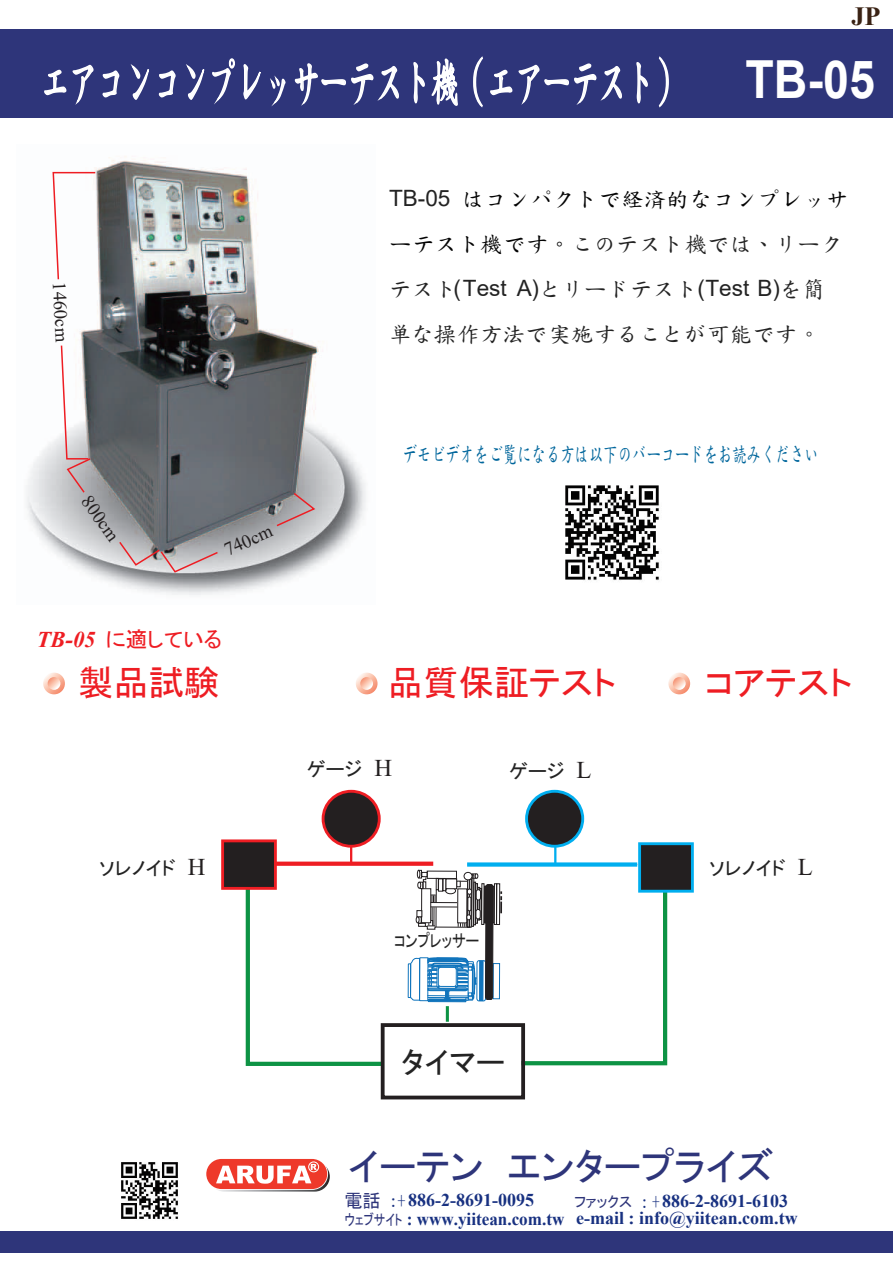
<style>
.page{position:relative;width:893px;height:1263px;background:#fff}
.page>*{position:absolute;margin:0;border:0;box-sizing:border-box;transform-origin:0 0}
.t1{font:52.8px "MS Mincho";color:#fff;scale:.52 1}
.t2{font:38.25px "MS P Gothic";letter-spacing:.005em;color:#2e357a}
.t3{font:35.25px "MS P Gothic";color:#ee1d23}
.t4{font:30px "MS P Gothic";color:#232323}
.t5{font:700 26.25px "Times New Roman";color:#3a2214}
.t6{font:22.5px/45px "MS Mincho";color:#030303}
.t7{font:22.5px "MS Mincho";color:#01669c;scale:.63 1}
.t8{font:22.5px "Arial";color:#232323}
.t9{font:22.5px "MS Mincho";color:#232323}
.t10{font:21.6px "MS P Gothic";color:#ee1d23}
.t11{font:19.5px "MS P Gothic";letter-spacing:.005em;color:#232323}
.t12{font:18.6px "Times New Roman";color:#231f20}
.t13{font:700 18px/17.4px "Times New Roman";color:#183181}
.t14{font:18px "MS P Gothic";color:#232323;scale:.77 1}
.s1{font-family:"Arial";font-weight:700;font-size:52.5px}
.s2{font-family:"Arial";color:#232323}
.s3{color:#232323}
.s4{font-family:"MS Mincho"}
.s5{font-family:"Times New Roman";font-weight:700;font-style:italic;font-size:22.5px}
.s6{font-family:"Times New Roman";font-size:24px;color:#231f20}
.s7{font-family:"MS P Gothic";font-weight:400;color:#2e357a}
.s8{font-family:"Arno Pro Caption";font-weight:400;font-size:17.55px}
.s9{font-family:"MS P Gothic";font-weight:400;font-size:15px;color:#2e357a}
</style>
<div class="page">
<img style="left:26px;top:156px;width:340px;height:439px">
<div style="left:0;top:30px;width:893px;height:88px;background:#2e357a"></div>
<svg style="left:44px;top:64px;width:50px;height:41px"></svg>
<svg style="left:102px;top:70px;width:18px;height:28px"></svg>
<svg style="left:130px;top:64px;width:46px;height:36px"></svg>
<svg style="left:186px;top:58px;width:49px;height:47px"></svg>
<svg style="left:243px;top:64px;width:43px;height:42px"></svg>
<svg style="left:294px;top:63px;width:105px;height:43px"></svg>
<svg style="left:413px;top:58px;width:45px;height:48px"></svg>
<svg style="left:473px;top:56px;width:149px;height:52px"></svg>
<svg style="left:636px;top:62px;width:12px;height:42px"></svg>
<svg style="left:658px;top:56px;width:11px;height:52px"></svg>
<div style="left:0;top:1231px;width:893px;height:21px;background:#2e357a"></div>
<img style="left:565px;top:485px;width:94px;height:96px">
<svg style="left:43px;top:673px;width:22px;height:21px"></svg>
<svg style="left:48px;top:677px;width:12px;height:13px"></svg>
<svg style="left:356px;top:673px;width:22px;height:21px"></svg>
<svg style="left:360px;top:677px;width:13px;height:13px"></svg>
<svg style="left:668px;top:673px;width:22px;height:21px"></svg>
<svg style="left:673px;top:677px;width:13px;height:13px"></svg>
<svg style="left:245px;top:890px;width:136px;height:178px"></svg>
<svg style="left:525px;top:893px;width:143px;height:174px"></svg>
<div style="left:494px;top:883px;width:3px;height:42px;border:1px solid #231f20"></div>
<div style="left:496px;top:883px;width:4px;height:42px;border:1px solid #231f20"></div>
<svg style="left:500px;top:891px;width:2px;height:22px"></svg>
<div style="left:484px;top:886px;width:10px;height:37px;border:1px solid #231f20"></div>
<div style="left:408px;top:963px;width:3px;height:35px;border:1px solid #1074bc"></div>
<div style="left:493px;top:963px;width:7px;height:36px;border:1px solid #1074bc"></div>
<svg style="left:410px;top:861px;width:83px;height:392px"></svg>
<div style="left:381px;top:1023px;width:144px;height:76px;border:4px solid #231f20"></div>
<div style="left:467px;top:862px;width:170px;height:5px;background:#00aeef"></div>
<div style="left:275px;top:861px;width:158px;height:5px;background:#ee1d23"></div>
<div style="left:221px;top:839px;width:56px;height:51px;background:#231f20;border:3px solid #ee1d23"></div>
<div style="left:638px;top:842px;width:56px;height:51px;background:#231f20;border:3px solid #00aeef"></div>
<hr style="left:350px;top:832px;width:2px;height:32px;background:#ee1d23">
<hr style="left:554px;top:831px;width:2px;height:34px;background:#00aeef">
<div style="left:527px;top:791px;width:56px;height:55px;background:#231f20;border-radius:50%"></div>
<div style="left:525px;top:790px;width:59px;height:58px;border:3px solid #00aeef;border-radius:50%"></div>
<div style="left:323px;top:791px;width:56px;height:55px;background:#231f20;border-radius:50%"></div>
<div style="left:322px;top:790px;width:59px;height:58px;border:3px solid #ee1d23;border-radius:50%"></div>
<svg style="left:209px;top:1161px;width:121px;height:30px"></svg>
<div style="left:205px;top:1158px;width:123px;height:32px;border:2px solid #fff;border-radius:15px"></div>
<div style="left:206px;top:1159px;width:121px;height:30px;background:#ee392a;border-radius:15px"></div>
<svg style="left:216px;top:1164px;width:101px;height:20px"></svg>
<div style="left:308px;top:1161px;width:11px;height:11px;border:1px solid #fff;border-radius:50%"></div>
<svg style="left:52px;top:171px;width:45px;height:110px"></svg>
<svg style="left:60px;top:344px;width:32px;height:150px"></svg>
<svg style="left:275px;top:491px;width:42px;height:37px;background:#aa9fa2"></svg>
<svg style="left:118px;top:540px;width:101px;height:34px;background:#b8aeb1"></svg>
<img style="left:121px;top:1162px;width:57px;height:57px">
<h3 class="t5" style="left:851px;top:-3px;width:31px">JP</h3>
<h1 class="t1" style="left:42px;top:56px;width:1604px">エアコンコンプレッサーテスト機（エアーテスト） <span class="s1">TB-05</span></h1>
<p class="t12" style="left:72px;top:281px;width:62px;rotate:87deg">1460cm</p>
<p class="t6" style="left:389px;top:177px;width:461px"><span class="s2">TB-05</span> はコンパクトで経済的なコンプレッサーテスト機です。<span class="s3">このテスト機では、リーク</span></p>
<p class="t8" style="left:389px;top:273px;width:437px"><span class="s4">テスト</span>(Test A)<span class="s4">とリードテスト</span>(Test B)<span class="s4">を簡</span></p>
<p class="t9" style="left:389px;top:323px;width:433px">単な操作方法で実施することが可能です。</p>
<p class="t12" style="left:96px;top:490px;width:52px;rotate:54deg">800cm</p>
<p class="t12" style="left:220px;top:538px;width:52px;rotate:-24deg">740cm</p>
<p class="t10" style="left:37px;top:629px;width:187px"><span class="s5">TB-05</span> に適している</p>
<h3 class="t3" style="left:78px;top:664px;width:143px">製品試験</h3>
<p class="t7" style="left:403px;top:443px;width:661px">デモビデオをご覧になる方は以下のバーコードをお読みください</p>
<h3 class="t3" style="left:388px;top:664px;width:230px">品質保証テスト</h3>
<h3 class="t3" style="left:706px;top:664px;width:148px">コアテスト</h3>
<p class="t11" style="left:307px;top:759px;width:87px">ゲージ <span class="s6">H</span></p>
<p class="t11" style="left:509px;top:761px;width:84px">ゲージ <span class="s6">L</span></p>
<p class="t11" style="left:99px;top:859px;width:108px">ソレノイド <span class="s6">H</span></p>
<p class="t11" style="left:709px;top:859px;width:105px">ソレノイド <span class="s6">L</span></p>
<p class="t14" style="left:395px;top:931px;width:111px">コンプレッサー</p>
<h3 class="t4" style="left:401px;top:1047px;width:105px">タイマー</h3>
<h2 class="t2" style="left:348px;top:1147px;width:428px">イーテン エンタープライズ</h2>
<p class="t13" style="left:344px;top:1191px;width:191px"><span class="s7">電話</span> <span class="s8">: +</span>886-2-8691-0095</p>
<p class="t13" style="left:345px;top:1191px;width:455px;text-indent:230px"><span class="s9">ファックス</span> <span class="s8">: +</span>886-2-8691-6103<span class="s9">ウェブサイト</span> : www.yiitean.com.tw e-mail : info@yiitean.com.tw</p>
</div>
